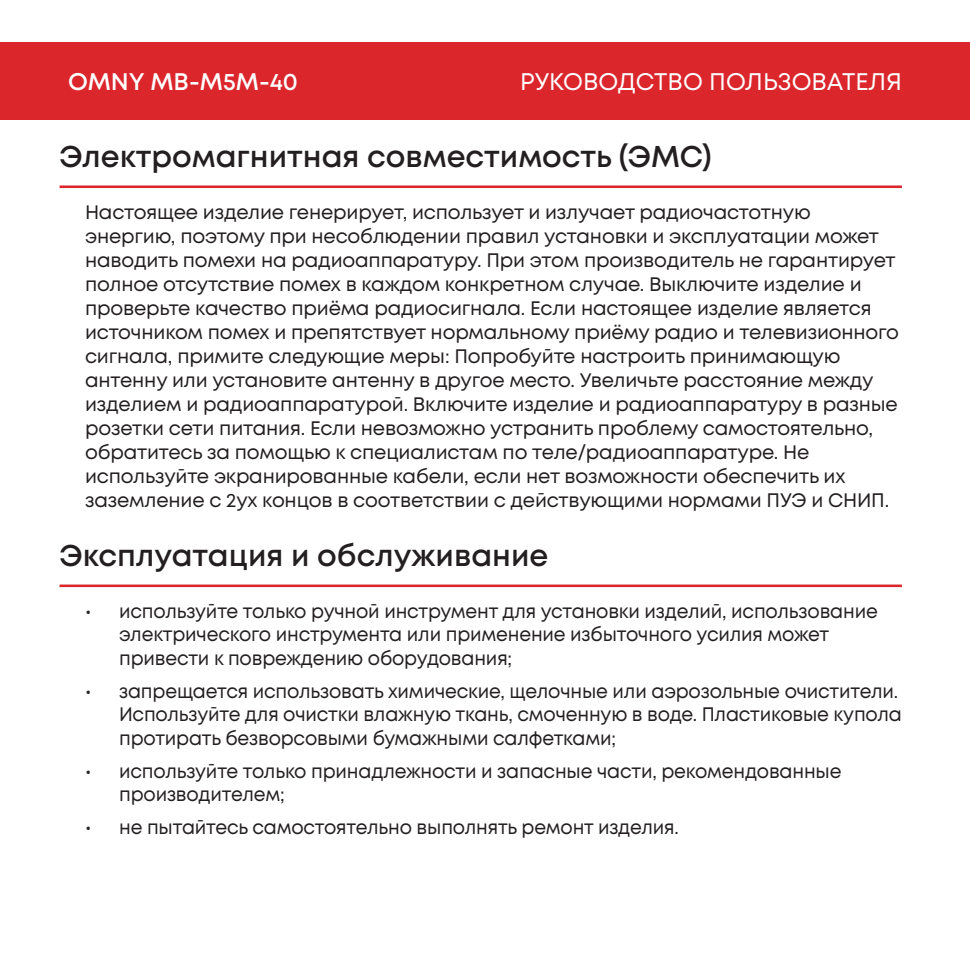
<style>
.page{position:relative;width:970px;height:970px;background:#fff}
.page>*{position:absolute;margin:0;border:0;box-sizing:border-box;transform-origin:0 0}
.t1{font:600 30px "Mont";color:#231f20}
.t2{font:24px "Mont";color:#fff}
.t3{font:600 24px "Mont";color:#fff}
.t4{font:19.5px/24px "Mont";letter-spacing:-.01em;color:#231f20}
.t5{font:19.5px/23.4px "Mont";letter-spacing:-.01em;color:#231f20;scale:.96 1}
</style>
<div class="page">
<hr style="left:60px;top:185px;width:841px;height:3px;background:#db262c">
<hr style="left:60px;top:584px;width:841px;height:3px;background:#db262c">
<div style="left:0;top:43px;width:969px;height:77px;background:#db262c"></div>
<p class="t3" style="left:68px;top:66px;width:231px">OMNY MB-M5M-40</p>
<p class="t2" style="left:520px;top:66px;width:383px">РУКОВОДСТВО ПОЛЬЗОВАТЕЛЯ</p>
<p class="t1" style="left:60px;top:137px;width:653px">Электромагнитная совместимость (ЭМС)</p>
<p class="t4" style="left:85px;top:200px;width:815px">Настоящее изделие генерирует, использует и излучает радиочастотную энергию, поэтому при несоблюдении правил установки и эксплуатации может наводить помехи на радиоаппаратуру. При этом производитель не гарантирует полное отсутствие помех в каждом конкретном случае. Выключите изделие и проверьте качество приёма радиосигнала. Если настоящее изделие является источником помех и препятствует нормальному приёму радио и телевизионного сигнала, примите следующие меры: Попробуйте настроить принимающую антенну или установите антенну в другое место. Увеличьте расстояние между изделием и радиоаппаратурой. Включите изделие и радиоаппаратуру в разные розетки сети питания. Если невозможно устранить проблему самостоятельно, обратитесь за помощью к специалистам по теле/радиоаппаратуре. Не используйте экранированные кабели, если нет возможности обеспечить их заземление с 2ух концов в соответствии с действующими нормами ПУЭ и СНИП.</p>
<p class="t1" style="left:60px;top:536px;width:490px">Эксплуатация и обслуживание</p>
<p class="t5" style="left:119px;top:599px;width:791px;text-indent:-34px">• используйте только ручной инструмент для установки изделий, использование электрического инструмента или применение избыточного усилия может привести к повреждению оборудования;</p>
<p class="t5" style="left:119px;top:679px;width:817px;text-indent:-34px">• запрещается использовать химические, щелочные или аэрозольные очистители.<br>Используйте для очистки влажную ткань, смоченную в воде. Пластиковые купола протирать безворсовыми бумажными салфетками;</p>
<p class="t5" style="left:119px;top:759px;width:754px;text-indent:-34px">• используйте только принадлежности и запасные части, рекомендованные производителем;</p>
<p class="t5" style="left:85px;top:815px;width:620px">• не пытайтесь самостоятельно выполнять ремонт изделия.</p>
</div>
